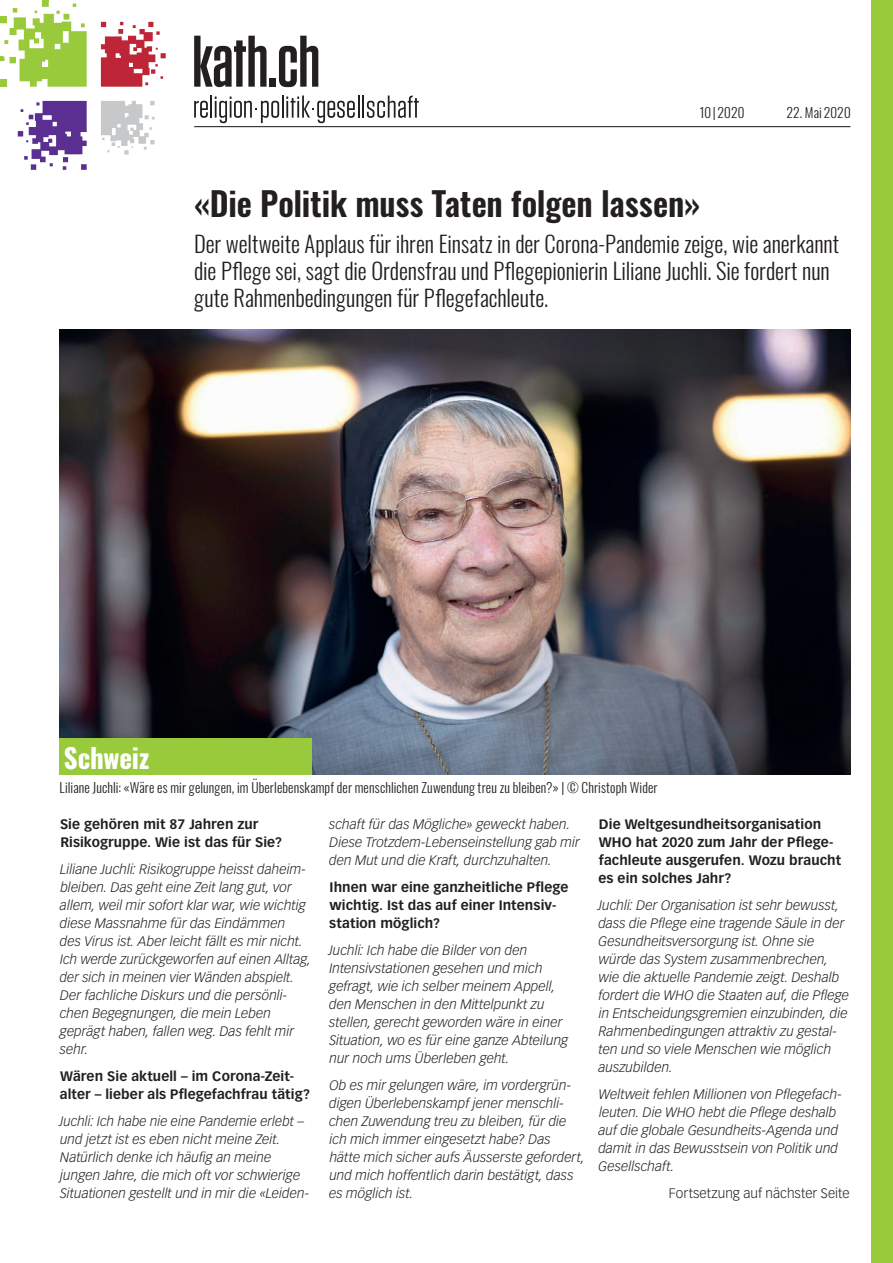
<style>
.page{position:relative;width:893px;height:1263px;background:#fff}
.page>*{position:absolute;margin:0;border:0;box-sizing:border-box;transform-origin:0 0}
.t1{font:600 33px "Oswald";letter-spacing:-.005em;color:#231f20}
.t2{font:700 27px "Oswald";letter-spacing:-.01em;color:#fff}
.t3{font:300 22.5px/27px "Oswald";letter-spacing:-.005em;color:#231f20}
.t4{font:italic 300 13.5px/18px "Vectora LT Std";letter-spacing:.005em;color:#231f20}
.t5{font:700 13.5px/18px "Vectora LT Std";letter-spacing:.005em;color:#231f20}
.t6{font:300 13.5px "Oswald";letter-spacing:.01em;color:#231f20}
.t7{font:300 13.5px "Vectora LT Std";letter-spacing:.005em;color:#231f20}
</style>
<div class="page">
<div style="left:872px;top:0;width:21px;height:1263px;background:#99ca3b"></div>
<img style="left:60px;top:330px;width:790px;height:445px">
<hr style="left:194px;top:126px;width:656px;height:1px;background:#231f20">
<svg style="left:194px;top:36px;width:73px;height:51px"></svg>
<div style="left:270px;top:78px;width:6px;height:9px;background:#231f20"></div>
<svg style="left:279px;top:36px;width:39px;height:51px"></svg>
<svg style="left:101px;top:22px;width:65px;height:65px"></svg>
<svg style="left:101px;top:101px;width:54px;height:54px"></svg>
<svg style="left:18px;top:101px;width:69px;height:69px"></svg>
<hr style="left:210px;top:96px;width:2px;height:22px;background:#231f20">
<svg style="left:194px;top:101px;width:14px;height:17px"></svg>
<hr style="left:362px;top:96px;width:2px;height:22px;background:#231f20">
<svg style="left:367px;top:96px;width:52px;height:22px"></svg>
<svg style="left:215px;top:96px;width:144px;height:27px"></svg>
<div style="left:60px;top:739px;width:252px;height:36px;background:#99ca3b"></div>
<svg style="left:0;top:0;width:87px;height:87px"></svg>
<p class="t6" style="left:699px;top:100px;width:47px">10|2020</p>
<p class="t6" style="left:786px;top:100px;width:66px">22. Mai 2020</p>
<h1 class="t1" style="left:194px;top:186px;width:508px">«Die Politik muss Taten folgen lassen»</h1>
<h3 class="t3" style="left:194px;top:227px;width:646px">Der weltweite Applaus für ihren Einsatz in der Corona-Pandemie zeige, wie anerkannt die Pflege sei, sagt die Ordensfrau und Pflegepionierin Liliane Juchli. Sie fordert nun gute Rahmenbedingungen für Pflegefachleute.</h3>
<h2 class="t2" style="left:64px;top:744px;width:87px">Schweiz</h2>
<p class="t6" style="left:60px;top:775px;width:600px">Liliane Juchli: «Wäre es mir gelungen, im Überlebenskampf der menschlichen Zuwendung treu zu bleiben?» | © Christoph Wider</p>
<p class="t5" style="left:60px;top:815px;width:224px">Sie gehören mit 87 Jahren zur<br>Risikogruppe. Wie ist das für Sie?</p>
<p class="t4" style="left:60px;top:860px;width:253px">Liliane Juchli: Risikogruppe heisst daheim&shy;bleiben. Das geht eine Zeit lang gut, vor allem, weil mir sofort klar war, wie wichtig diese Massnahme für das Eindämmen<br>des Virus ist. Aber leicht fällt es mir nicht.<br>Ich werde zurückgeworfen auf einen Alltag, der sich in meinen vier Wänden abspielt.<br>Der fachliche Diskurs und die persönli&shy;chen Begegnungen, die mein Leben geprägt haben, fallen weg. Das fehlt mir sehr.</p>
<p class="t5" style="left:60px;top:1067px;width:252px">Wären Sie aktuell – im Corona-Zeit&shy;alter – lieber als Pflegefachfrau tätig?</p>
<p class="t4" style="left:59px;top:1112px;width:252px">Juchli: Ich habe nie eine Pandemie erlebt – und jetzt ist es eben nicht meine Zeit.<br>Natürlich denke ich häufig an meine jungen Jahre, die mich oft vor schwierige Situationen gestellt und in mir die «Leiden-</p>
<p class="t4" style="left:329px;top:815px;width:252px">schaft für das Mögliche» geweckt haben.<br>Diese Trotzdem-Lebenseinstellung gab mir den Mut und die Kraft, durchzuhalten.</p>
<p class="t5" style="left:329px;top:878px;width:241px">Ihnen war eine ganzheitliche Pflege wichtig. Ist das auf einer Intensiv&shy;station möglich?</p>
<p class="t4" style="left:329px;top:941px;width:241px">Juchli: Ich habe die Bilder von den Intensivstationen gesehen und mich gefragt, wie ich selber meinem Appell, den Menschen in den Mittelpunkt zu stellen, gerecht geworden wäre in einer Situation, wo es für eine ganze Abteilung nur noch ums Überleben geht.</p>
<p class="t4" style="left:329px;top:1076px;width:257px">Ob es mir gelungen wäre, im vordergrün&shy;digen Überlebenskampf jener menschli&shy;chen Zuwendung treu zu bleiben, für die ich mich immer eingesetzt habe? Das<br>hätte mich sicher aufs Äusserste gefordert, und mich hoffentlich darin bestätigt, dass es möglich ist.</p>
<p class="t5" style="left:598px;top:815px;width:244px">Die Weltgesundheitsorganisation<br>WHO hat 2020 zum Jahr der Pflege&shy;fachleute ausgerufen. Wozu braucht es ein solches Jahr?</p>
<p class="t4" style="left:598px;top:896px;width:253px">Juchli: Der Organisation ist sehr bewusst, dass die Pflege eine tragende Säule in der Gesundheitsversorgung ist. Ohne sie würde das System zusammenbrechen, wie die aktuelle Pandemie zeigt. Deshalb fordert die WHO die Staaten auf, die Pflege in Entscheidungsgremien einzubinden, die Rahmenbedingungen attraktiv zu gestal&shy;ten und so viele Menschen wie möglich auszubilden.</p>
<p class="t4" style="left:598px;top:1085px;width:245px">Weltweit fehlen Millionen von Pflegefach&shy;leuten. Die WHO hebt die Pflege deshalb auf die globale Gesundheits-Agenda und damit in das Bewusstsein von Politik und Gesellschaft.</p>
<p class="t7" style="left:669px;top:1185px;width:183px">Fortsetzung auf nächster Seite</p>
</div>
